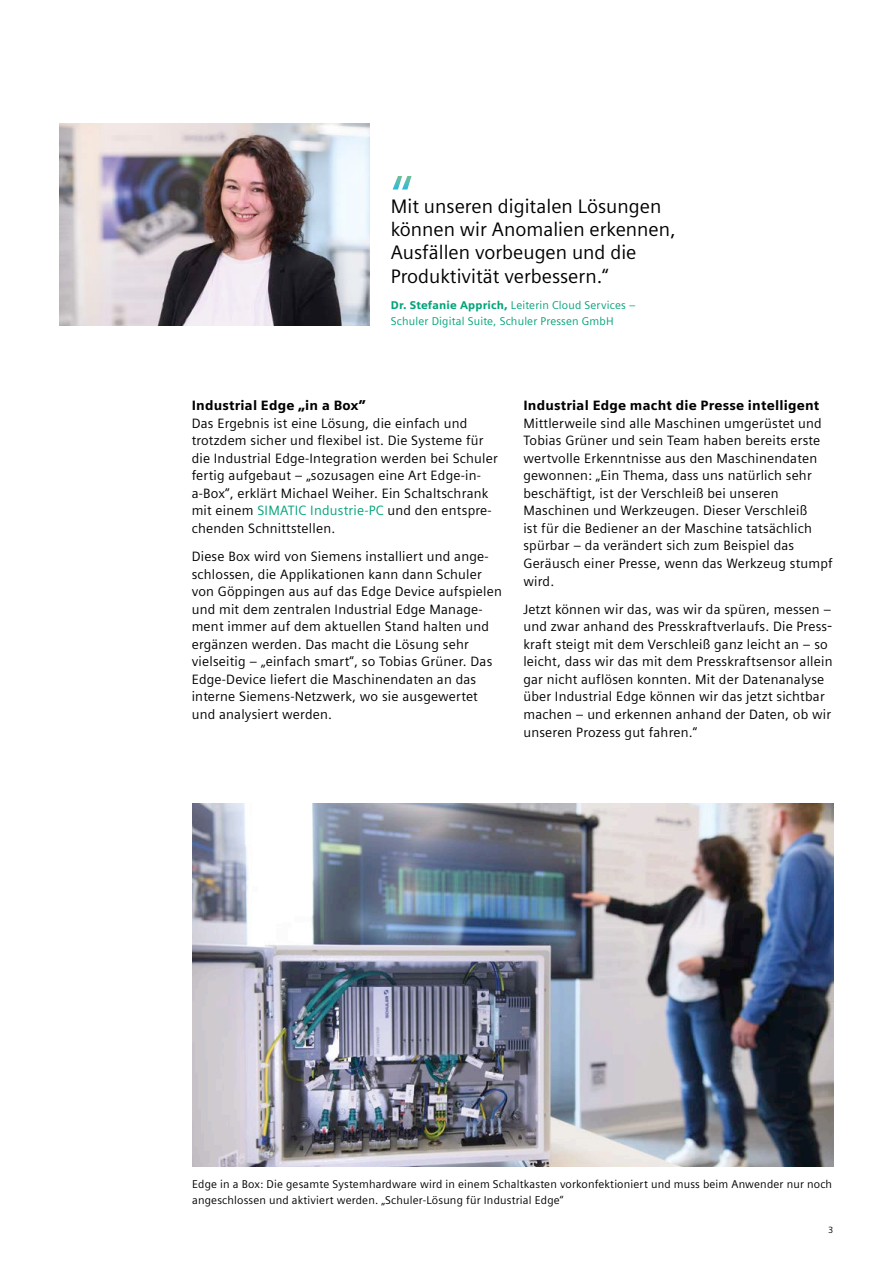
<style>
.page{position:relative;width:893px;height:1263px;background:#fff}
.page>*{position:absolute;margin:0;border:0;box-sizing:border-box;transform-origin:0 0}
.t1{font:19.5px/23.4px "Siemens Sans Global";color:#000}
.t2{font:13.5px/17.5px "Siemens Sans Global";letter-spacing:.015em;color:#000}
.t3{font:900 13.5px "Siemens Sans";letter-spacing:.015em;color:#000}
.t4{font:11.25px/15.9px "Siemens Sans Global";letter-spacing:.015em;color:#000}
.t5{font:11.25px/15.9px "Siemens Sans Global";letter-spacing:.015em;color:#00a479}
.t6{font:9px "Siemens Sans Global";color:#000}
.s1{font-family:"Siemens Sans";font-weight:900}
.s2{color:#00a479}
</style>
<div class="page">
<svg style="left:393px;top:176px;width:19px;height:13px"></svg>
<img style="left:60px;top:123px;width:310px;height:202px">
<img style="left:192px;top:804px;width:642px;height:362px">
<h1 class="t1" style="left:391px;top:195px;width:286px">Mit unseren digitalen Lösungen können wir Anomalien erkennen,<br>Ausfällen vorbeugen und die<br>Produktivität verbessern.“</h1>
<p class="t5" style="left:391px;top:298px;width:246px"><span class="s1">Dr. Stefanie Apprich,</span> Leiterin Cloud Services –<br>Schuler Digital Suite, Schuler Pressen GmbH</p>
<p class="t3" style="left:192px;top:397px;width:175px">Industrial Edge „in a Box”</p>
<p class="t2" style="left:192px;top:415px;width:308px">Das Ergebnis ist eine Lösung, die einfach und trotzdem sicher und flexibel ist. Die Systeme für die Industrial Edge-Integration werden bei Schuler fertig aufgebaut – „sozusagen eine Art Edge-in&shy;a-Box“, erklärt Michael Weiher. Ein Schaltschrank mit einem <span class="s2">SIMATIC Industrie-PC</span> und den entspre&shy;chenden Schnittstellen.</p>
<p class="t2" style="left:192px;top:548px;width:312px">Diese Box wird von Siemens installiert und ange&shy;schlossen, die Applikationen kann dann Schuler von Göppingen aus auf das Edge Device aufspielen und mit dem zentralen Industrial Edge Manage&shy;ment immer auf dem aktuellen Stand halten und ergänzen werden. Das macht die Lösung sehr vielseitig – „einfach smart“, so Tobias Grüner. Das Edge-Device liefert die Maschinendaten an das interne Siemens-Netzwerk, wo sie ausgewertet und analysiert werden.</p>
<p class="t3" style="left:523px;top:397px;width:297px">Industrial Edge macht die Presse intelligent</p>
<p class="t2" style="left:523px;top:415px;width:311px">Mittlerweile sind alle Maschinen umgerüstet und Tobias Grüner und sein Team haben bereits erste wertvolle Erkenntnisse aus den Maschinendaten gewonnen: „Ein Thema, dass uns natürlich sehr beschäftigt, ist der Verschleiß bei unseren Maschinen und Werkzeugen. Dieser Verschleiß<br>ist für die Bediener an der Maschine tatsächlich spürbar – da verändert sich zum Beispiel das Geräusch einer Presse, wenn das Werkzeug stumpf wird.</p>
<p class="t2" style="left:523px;top:601px;width:311px">Jetzt können wir das, was wir da spüren, messen – und zwar anhand des Presskraftverlaufs. Die Press&shy;kraft steigt mit dem Verschleiß ganz leicht an – so leicht, dass wir das mit dem Presskraftsensor allein gar nicht auflösen konnten. Mit der Datenanalyse über Industrial Edge können wir das jetzt sichtbar machen – und erkennen anhand der Daten, ob wir unseren Prozess gut fahren.“</p>
<p class="t4" style="left:192px;top:1176px;width:641px">Edge in a Box: Die gesamte Systemhardware wird in einem Schaltkasten vorkonfektioniert und muss beim Anwender nur noch angeschlossen und aktiviert werden. „Schuler-Lösung für Industrial Edge“</p>
<p class="t6" style="left:828px;top:1223px;width:7px">3</p>
</div>
